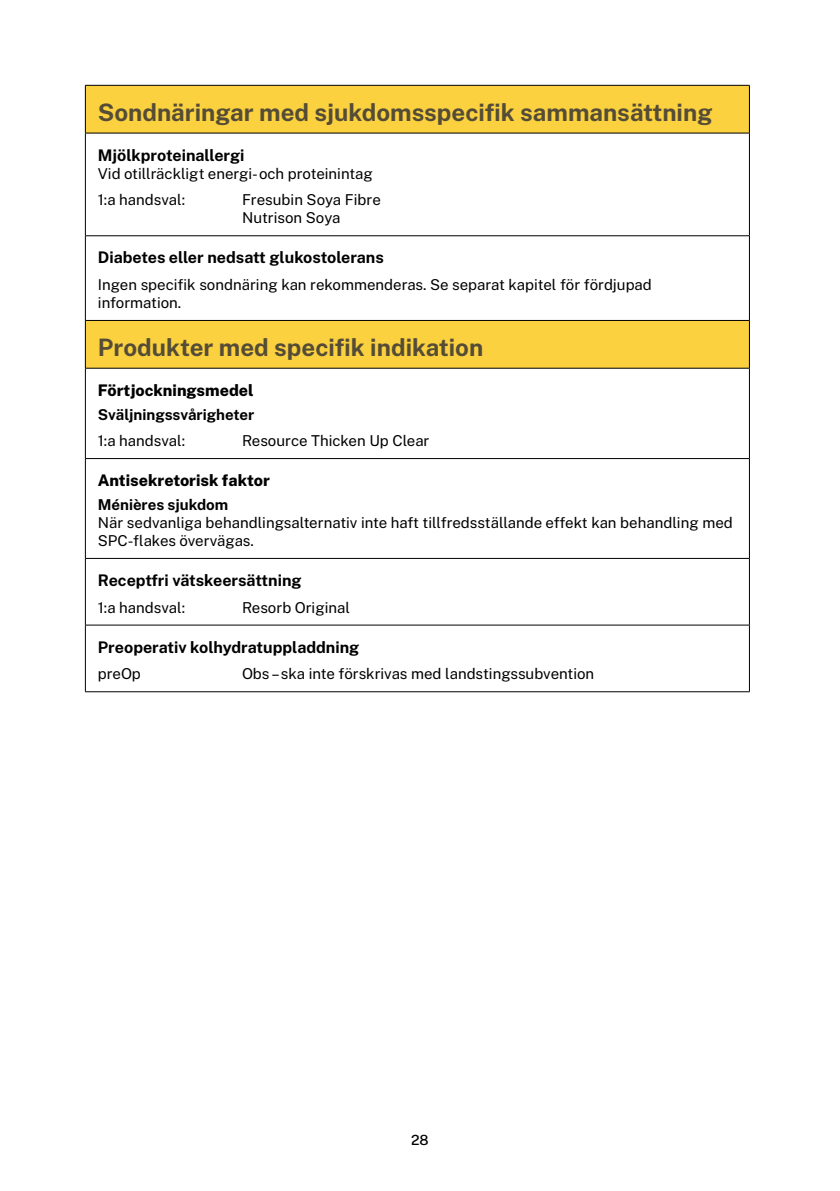
<style>
.page{position:relative;width:840px;height:1191px;background:#fff}
.page>*{position:absolute;margin:0;border:0;box-sizing:border-box;transform-origin:0 0}
.t1{font:700 24px "Public Sans";color:#544c36}
.t2{font:700 16px "Public Sans";color:#000}
.t3{font:800 16px "Public Sans";color:#000}
.t4{font:15px/18px "Public Sans";color:#000}
.t5{font:700 15px "Public Sans";color:#000}
.t6{font:500 14px "Public Sans";color:#000}
</style>
<div class="page">
<svg style="left:86px;top:86px;width:662px;height:282px"></svg>
<hr style="left:85px;top:85px;width:664px;height:1px;background:#000">
<hr style="left:85px;top:86px;width:1px;height:47px;background:#000">
<hr style="left:748px;top:86px;width:1px;height:47px;background:#000">
<hr style="left:85px;top:133px;width:664px;height:1px;background:#000">
<hr style="left:85px;top:133px;width:1px;height:102px;background:#000">
<hr style="left:748px;top:133px;width:1px;height:102px;background:#000">
<hr style="left:85px;top:235px;width:664px;height:1px;background:#000">
<hr style="left:85px;top:236px;width:1px;height:84px;background:#000">
<hr style="left:748px;top:236px;width:1px;height:84px;background:#000">
<hr style="left:85px;top:320px;width:664px;height:1px;background:#000">
<hr style="left:85px;top:321px;width:1px;height:47px;background:#000">
<hr style="left:748px;top:321px;width:1px;height:47px;background:#000">
<hr style="left:85px;top:368px;width:664px;height:1px;background:#000">
<hr style="left:85px;top:368px;width:1px;height:90px;background:#000">
<hr style="left:748px;top:368px;width:1px;height:90px;background:#000">
<hr style="left:85px;top:458px;width:664px;height:1px;background:#000">
<hr style="left:85px;top:459px;width:1px;height:99px;background:#000">
<hr style="left:748px;top:459px;width:1px;height:99px;background:#000">
<hr style="left:85px;top:558px;width:664px;height:1px;background:#000">
<hr style="left:85px;top:558px;width:1px;height:67px;background:#000">
<hr style="left:748px;top:558px;width:1px;height:67px;background:#000">
<hr style="left:85px;top:625px;width:664px;height:1px;background:#000">
<hr style="left:85px;top:625px;width:1px;height:66px;background:#000">
<hr style="left:748px;top:625px;width:1px;height:66px;background:#000">
<hr style="left:85px;top:691px;width:664px;height:1px;background:#000">
<h3 class="t1" style="left:98px;top:94px;width:615px">Sondnäringar med sjukdomsspecifik sammansättning</h3>
<h4 class="t2" style="left:98px;top:143px;width:148px">Mjölkproteinallergi</h4>
<p class="t4" style="left:98px;top:159px;width:276px;line-height:26.6px">Vid otillräckligt energi- och proteinintag<br>1:a handsval:</p>
<p class="t4" style="left:242px;top:190px;width:140px">Fresubin Soya Fibre<br>Nutrison Soya</p>
<h4 class="t2" style="left:98px;top:246px;width:287px">Diabetes eller nedsatt glukostolerans</h4>
<p class="t4" style="left:98px;top:275px;width:555px">Ingen specifik sondnäring kan rekommenderas. Se separat kapitel för fördjupad information.</p>
<h3 class="t1" style="left:98px;top:329px;width:387px">Produkter med specifik indikation</h3>
<h4 class="t3" style="left:98px;top:378px;width:157px">Förtjockningsmedel</h4>
<h5 class="t5" style="left:98px;top:403px;width:158px">Sväljningssvårigheter</h5>
<p class="t4" style="left:98px;top:431px;width:89px">1:a handsval:</p>
<p class="t4" style="left:242px;top:431px;width:189px">Resource Thicken Up Clear</p>
<h4 class="t3" style="left:98px;top:468px;width:173px">Antisekretorisk faktor</h4>
<h5 class="t5" style="left:98px;top:493px;width:132px">Ménières sjukdom</h5>
<p class="t4" style="left:98px;top:513px;width:636px">När sedvanliga behandlingsalternativ inte haft tillfredsställande effekt kan behandling med<br>SPC-flakes övervägas.</p>
<h4 class="t2" style="left:98px;top:568px;width:205px">Receptfri vätskeersättning</h4>
<p class="t4" style="left:98px;top:597px;width:89px">1:a handsval:</p>
<p class="t4" style="left:242px;top:597px;width:109px">Resorb Original</p>
<h4 class="t2" style="left:98px;top:635px;width:263px">Preoperativ kolhydratuppladdning</h4>
<p class="t4" style="left:98px;top:664px;width:45px">preOp</p>
<p class="t4" style="left:242px;top:664px;width:353px">Obs – ska inte förskrivas med landstingssubvention</p>
<p class="t6" style="left:411px;top:1129px;width:19px">28</p>
</div>
